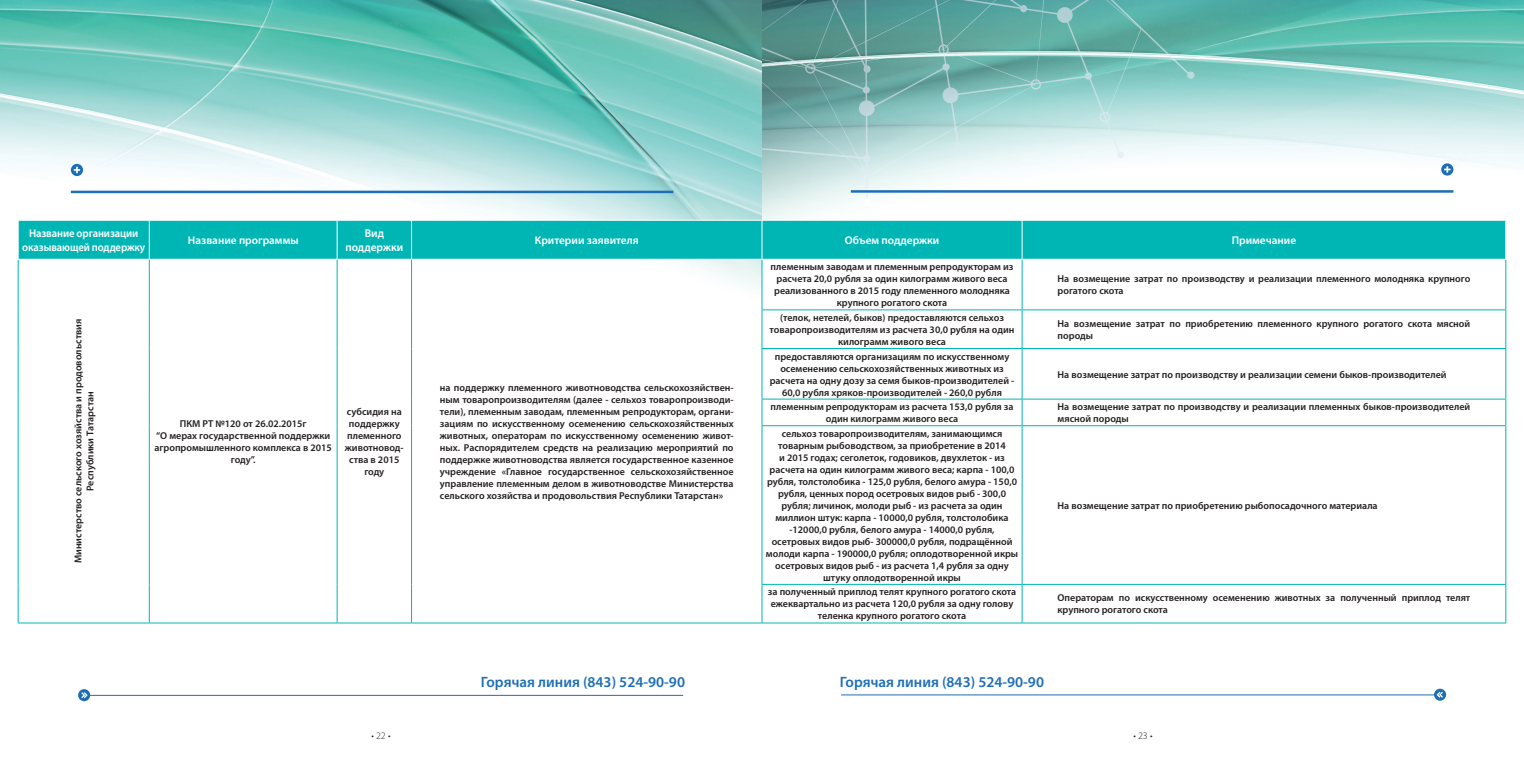
<style>
.page{position:relative;width:1524px;height:780px;background:#fff}
.page>*{position:absolute;margin:0;border:0;box-sizing:border-box;transform-origin:0 0}
.t1{font:600 15px "Myriad Pro";color:#1e6eb7}
.t2{font:600 11.25px/13.5px "Myriad Pro";color:#fff;text-align:center}
.t3{font:600 11.25px/13.5px "Myriad Pro";color:#fff;text-align:center;scale:.95 1}
.t4{font:600 10px/12px "Myriad Pro";color:#231f20;text-align:center}
.t5{font:300 10px "Myriad Pro";color:#231f20}
</style>
<div class="page">
<img style="left:0;top:0;width:1524px;height:702px">
<hr style="left:851px;top:190px;width:602px;height:3px;background:#1e6eb7">
<svg style="left:1441px;top:163px;width:12px;height:12px"></svg>
<hr style="left:841px;top:694px;width:595px;height:1px;background:#1e6eb7">
<svg style="left:1434px;top:688px;width:12px;height:12px"></svg>
<svg style="left:71px;top:164px;width:12px;height:12px"></svg>
<hr style="left:71px;top:191px;width:602px;height:2px;background:#1e6eb7">
<hr style="left:88px;top:695px;width:595px;height:1px;background:#1e6eb7">
<svg style="left:78px;top:689px;width:12px;height:12px"></svg>
<div style="left:19px;top:221px;width:1486px;height:38px;background:#00b6b5"></div>
<hr style="left:18px;top:260px;width:1px;height:50px;background:#00b6b5">
<hr style="left:149px;top:260px;width:1px;height:50px;background:#00b6b5">
<hr style="left:337px;top:260px;width:1px;height:50px;background:#00b6b5">
<hr style="left:411px;top:260px;width:1px;height:50px;background:#00b6b5">
<hr style="left:761px;top:260px;width:1px;height:49px;background:#00b6b5">
<hr style="left:1021px;top:260px;width:1px;height:49px;background:#00b6b5">
<hr style="left:1505px;top:260px;width:1px;height:49px;background:#00b6b5">
<hr style="left:18px;top:310px;width:1px;height:38px;background:#00b6b5">
<hr style="left:149px;top:310px;width:1px;height:38px;background:#00b6b5">
<hr style="left:337px;top:310px;width:1px;height:38px;background:#00b6b5">
<hr style="left:411px;top:310px;width:1px;height:38px;background:#00b6b5">
<hr style="left:761px;top:309px;width:261px;height:1px;background:#00b6b5">
<hr style="left:761px;top:310px;width:1px;height:38px;background:#00b6b5">
<hr style="left:1022px;top:309px;width:484px;height:1px;background:#00b6b5">
<hr style="left:1021px;top:310px;width:1px;height:38px;background:#00b6b5">
<hr style="left:1505px;top:310px;width:1px;height:38px;background:#00b6b5">
<hr style="left:18px;top:348px;width:1px;height:51px;background:#00b6b5">
<hr style="left:149px;top:348px;width:1px;height:51px;background:#00b6b5">
<hr style="left:337px;top:348px;width:1px;height:51px;background:#00b6b5">
<hr style="left:411px;top:348px;width:1px;height:51px;background:#00b6b5">
<hr style="left:761px;top:348px;width:261px;height:1px;background:#00b6b5">
<hr style="left:761px;top:349px;width:1px;height:49px;background:#00b6b5">
<hr style="left:1022px;top:348px;width:484px;height:1px;background:#00b6b5">
<hr style="left:1021px;top:349px;width:1px;height:49px;background:#00b6b5">
<hr style="left:1505px;top:349px;width:1px;height:49px;background:#00b6b5">
<svg style="left:18px;top:399px;width:1px;height:26px"></svg>
<svg style="left:149px;top:399px;width:1px;height:26px"></svg>
<svg style="left:337px;top:399px;width:1px;height:26px"></svg>
<svg style="left:411px;top:399px;width:1px;height:26px"></svg>
<hr style="left:761px;top:398px;width:261px;height:1px;background:#00b6b5">
<svg style="left:761px;top:399px;width:1px;height:26px"></svg>
<hr style="left:1022px;top:398px;width:484px;height:1px;background:#00b6b5">
<svg style="left:1021px;top:399px;width:1px;height:26px"></svg>
<svg style="left:1505px;top:399px;width:1px;height:26px"></svg>
<hr style="left:18px;top:425px;width:1px;height:159px;background:#00b6b5">
<hr style="left:149px;top:425px;width:1px;height:159px;background:#00b6b5">
<hr style="left:337px;top:425px;width:1px;height:159px;background:#00b6b5">
<hr style="left:411px;top:425px;width:1px;height:159px;background:#00b6b5">
<hr style="left:761px;top:425px;width:261px;height:1px;background:#00b6b5">
<hr style="left:761px;top:426px;width:1px;height:158px;background:#00b6b5">
<hr style="left:1022px;top:425px;width:484px;height:1px;background:#00b6b5">
<hr style="left:1021px;top:426px;width:1px;height:158px;background:#00b6b5">
<hr style="left:1505px;top:426px;width:1px;height:158px;background:#00b6b5">
<hr style="left:18px;top:584px;width:1px;height:38px;background:#00b6b5">
<hr style="left:149px;top:584px;width:1px;height:38px;background:#00b6b5">
<hr style="left:337px;top:584px;width:1px;height:38px;background:#00b6b5">
<hr style="left:411px;top:584px;width:1px;height:38px;background:#00b6b5">
<hr style="left:761px;top:584px;width:261px;height:1px;background:#00b6b5">
<hr style="left:761px;top:584px;width:1px;height:38px;background:#00b6b5">
<hr style="left:1022px;top:584px;width:484px;height:1px;background:#00b6b5">
<hr style="left:1021px;top:584px;width:1px;height:38px;background:#00b6b5">
<hr style="left:1505px;top:584px;width:1px;height:38px;background:#00b6b5">
<hr style="left:18px;top:622px;width:131px;height:1px;background:#00b6b5">
<hr style="left:149px;top:622px;width:188px;height:1px;background:#00b6b5">
<hr style="left:337px;top:622px;width:74px;height:1px;background:#00b6b5">
<hr style="left:411px;top:622px;width:351px;height:1px;background:#00b6b5">
<hr style="left:762px;top:622px;width:260px;height:1px;background:#00b6b5">
<hr style="left:1022px;top:622px;width:484px;height:1px;background:#00b6b5">
<hr style="left:18px;top:220px;width:131px;height:1px;background:#fff">
<hr style="left:18px;top:221px;width:1px;height:38px;background:#fff">
<hr style="left:149px;top:220px;width:188px;height:1px;background:#fff">
<hr style="left:149px;top:221px;width:1px;height:38px;background:#fff">
<hr style="left:337px;top:220px;width:74px;height:1px;background:#fff">
<hr style="left:337px;top:221px;width:1px;height:38px;background:#fff">
<hr style="left:411px;top:220px;width:351px;height:1px;background:#fff">
<hr style="left:411px;top:221px;width:1px;height:38px;background:#fff">
<hr style="left:762px;top:220px;width:260px;height:1px;background:#fff">
<hr style="left:761px;top:221px;width:1px;height:38px;background:#fff">
<hr style="left:1022px;top:220px;width:484px;height:1px;background:#fff">
<hr style="left:1021px;top:221px;width:1px;height:38px;background:#fff">
<hr style="left:1505px;top:221px;width:1px;height:38px;background:#fff">
<hr style="left:18px;top:259px;width:131px;height:1px;background:#fff">
<hr style="left:149px;top:259px;width:188px;height:1px;background:#fff">
<hr style="left:337px;top:259px;width:74px;height:1px;background:#fff">
<hr style="left:411px;top:259px;width:351px;height:1px;background:#fff">
<hr style="left:762px;top:259px;width:260px;height:1px;background:#fff">
<hr style="left:1022px;top:259px;width:484px;height:1px;background:#fff">
<p class="t3" style="left:22px;top:227px;width:131px">Название организации оказывающей поддержку</p>
<p class="t2" style="left:188px;top:233px;width:112px">Название программы</p>
<p class="t2" style="left:345px;top:227px;width:59px">Вид поддержки</p>
<p class="t2" style="left:535px;top:233px;width:105px">Критерии заявителя</p>
<p class="t2" style="left:845px;top:233px;width:96px">Объем поддержки</p>
<p class="t2" style="left:1231px;top:233px;width:66px">Примечание</p>
<p class="t4" style="left:72px;top:563px;width:246px;rotate:-90deg">Министерство сельского хозяйства и продовольствия<br>Республики Татарстан</p>
<p class="t4" style="left:154px;top:417px;width:179px">ПКМ РТ №120 от 26.02.2015г<br>“О мерах государственной поддержки агропромышленного комплекса в 2015 году”.</p>
<p class="t4" style="left:345px;top:405px;width:60px">субсидия на поддержку племенного животновод&shy;ства в 2015 году</p>
<p class="t4" style="left:440px;top:381px;width:295px;text-align:justify">на поддержку племенного животноводства сельскохозяйствен&shy;ным товаропроизводителям (далее - сельхоз товаропроизводи&shy;тели), племенным заводам, племенным репродукторам, органи&shy;зациям по искусственному осеменению сельскохозяйственных животных, операторам по искусственному осеменению живот&shy;ных. Распорядителем средств на реализацию мероприятий по поддержке животноводства является государственное казенное учреждение «Главное государственное сельскохозяйственное управление племенным делом в животноводстве Министерства сельского хозяйства и продовольствия Республики Татарстан»</p>
<p class="t4" style="left:770px;top:261px;width:244px">племенным заводам и племенным репродукторам из расчета 20,0 рубля за один килограмм живого веса реализованного в 2015 году племенного молодняка крупного рогатого скота</p>
<p class="t4" style="left:1057px;top:273px;width:414px;text-align:left">На возмещение затрат по производству и реализации племенного молодняка крупного рогатого скота</p>
<p class="t4" style="left:769px;top:312px;width:246px">(телок, нетелей, быков) предоставляются сельхоз товаропроизводителям из расчета 30,0 рубля на один килограмм живого веса</p>
<p class="t4" style="left:1057px;top:318px;width:414px;text-align:left">На возмещение затрат по приобретению племенного крупного рогатого скота мясной породы</p>
<p class="t4" style="left:770px;top:350px;width:246px">предоставляются организациям по искусственному осеменению сельскохозяйственных животных из расчета на одну дозу за семя быков-производителей - 60,0 рубля хряков-производителей - 260,0 рубля</p>
<p class="t4" style="left:1057px;top:368px;width:391px">На возмещение затрат по производству и реализации семени быков-производителей</p>
<p class="t4" style="left:770px;top:401px;width:245px">племенным репродукторам из расчета 153,0 рубля за один килограмм живого веса</p>
<p class="t4" style="left:1057px;top:401px;width:414px;text-align:left">На возмещение затрат по производству и реализации племенных быков-производителей мясной породы</p>
<p class="t4" style="left:766px;top:427px;width:254px">сельхоз товаропроизводителям, занимающимся товарным рыбоводством, за приобретение в 2014<br>и 2015 годах; сеголеток, годовиков, двухлеток - из расчета на один килограмм живого веса; карпа - 100,0 рубля, толстолобика - 125,0 рубля, белого амура - 150,0 рубля, ценных пород осетровых видов рыб - 300,0 рубля; личинок, молоди рыб - из расчета за один миллион штук: карпа - 10000,0 рубля, толстолобика -12000,0 рубля, белого амура - 14000,0 рубля, осетровых видов рыб- 300000,0 рубля, подращённой молоди карпа - 190000,0 рубля; оплодотворенной икры осетровых видов рыб - из расчета 1,4 рубля за одну штуку оплодотворенной икры</p>
<p class="t4" style="left:1057px;top:499px;width:322px">На возмещение затрат по приобретению рыбопосадочного материала</p>
<p class="t4" style="left:768px;top:586px;width:250px">за полученный приплод телят крупного рогатого скота ежеквартально из расчета 120,0 рубля за одну голову теленка крупного рогатого скота</p>
<p class="t4" style="left:1057px;top:592px;width:414px;text-align:left">Операторам по искусственному осеменению животных за полученный приплод телят крупного рогатого скота</p>
<h1 class="t1" style="left:481px;top:673px;width:206px">Горячая линия (843) 524-90-90</h1>
<h1 class="t1" style="left:840px;top:673px;width:206px">Горячая линия (843) 524-90-90</h1>
<p class="t5" style="left:371px;top:729px;width:21px">• 22 •</p>
<p class="t5" style="left:1133px;top:729px;width:21px">• 23 •</p>
</div>
